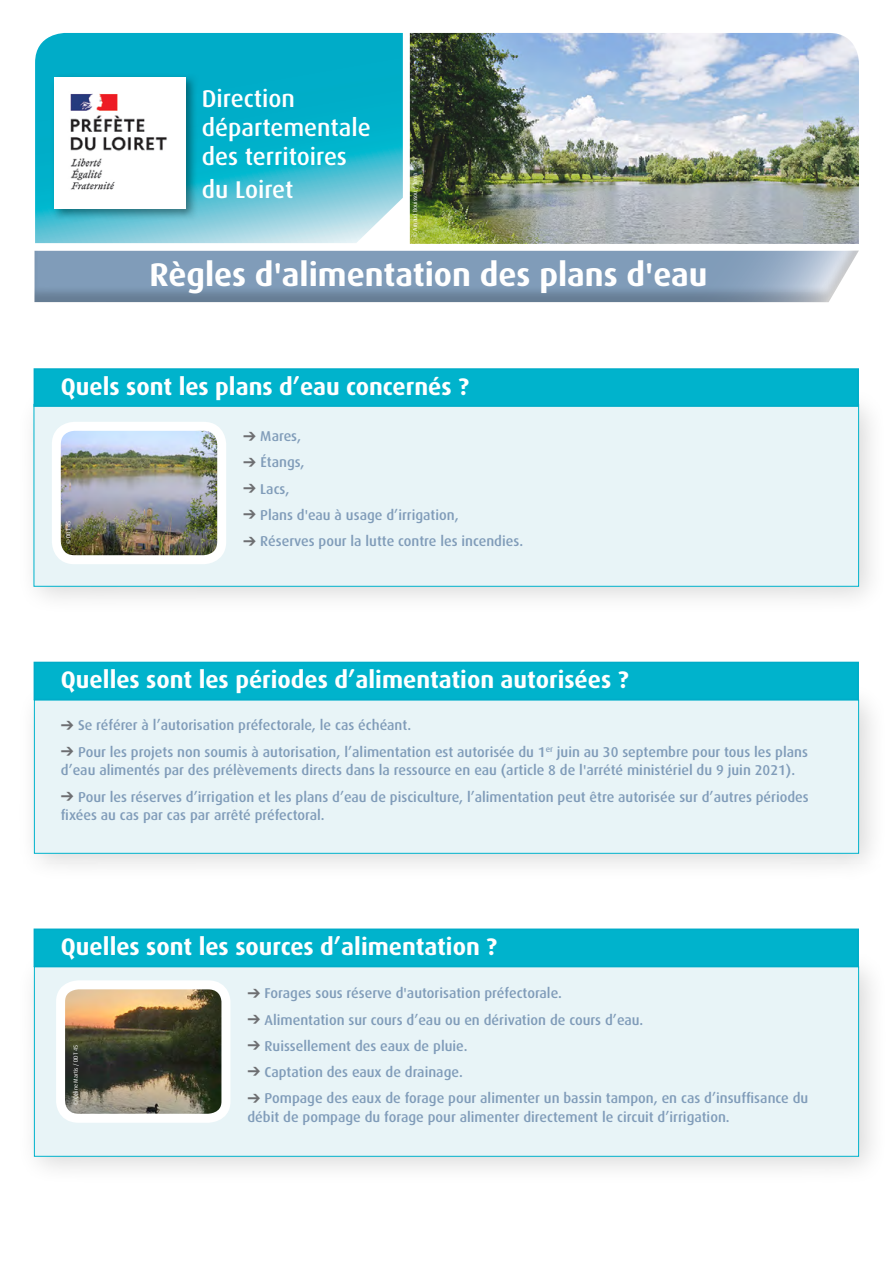
<style>
.page{position:relative;width:893px;height:1263px;background:#fff}
.page>*{position:absolute;margin:0;border:0;box-sizing:border-box;transform-origin:0 0}
.t1{font:700 32.85px "Dax OT";color:#fff}
.t2{font:500 24.3px/29.1px "Dax OT";color:#fff}
.t3{font:700 24px "Dax OT";color:#fff}
.t4{font:500 14.25px/26.2px "Dax OT";color:#809cb9}
.t5{font:6px "Dax OT";color:#fff;scale:.96 1}
</style>
<div class="page">
<img style="left:410px;top:33px;width:449px;height:207px">
<svg style="left:35px;top:33px;width:368px;height:207px;background:#2bb9d0"></svg>
<div style="left:21px;top:240px;width:851px;height:64px;background:#000;opacity:.2"></div>
<div style="left:50px;top:73px;width:148px;height:148px;background:#000;opacity:.4"></div>
<div style="left:54px;top:77px;width:132px;height:132px;background:#fff"></div>
<img style="left:70px;top:93px;width:97px;height:97px">
<div style="left:16px;top:386px;width:873px;height:230px;background:#000;opacity:.15"></div>
<div style="left:34px;top:404px;width:825px;height:183px;background:#e8f4f7;border:1px solid #00b3cc"></div>
<div style="left:16px;top:948px;width:873px;height:239px;background:#000;opacity:.15"></div>
<div style="left:34px;top:966px;width:825px;height:191px;background:#e8f4f7;border:1px solid #00b3cc"></div>
<div style="left:16px;top:681px;width:873px;height:202px;background:#000;opacity:.15"></div>
<div style="left:34px;top:699px;width:825px;height:155px;background:#e8f4f7;border:1px solid #00b3cc"></div>
<div style="left:34px;top:368px;width:825px;height:39px;background:#00b3cc;border:2px solid #00acc8"></div>
<div style="left:34px;top:928px;width:825px;height:39px;background:#00b3cc;border:2px solid #00acc8"></div>
<div style="left:34px;top:662px;width:825px;height:38px;background:#00b3cc"></div>
<img style="left:62px;top:432px;width:154px;height:122px">
<div style="left:52px;top:422px;width:174px;height:142px;border:9px solid #fff;border-radius:18px"></div>
<img style="left:66px;top:990px;width:154px;height:123px">
<div style="left:56px;top:980px;width:174px;height:143px;border:9px solid #fff;border-radius:17px"></div>
<h2 class="t2" style="left:202px;top:84px;width:170px">Direction départementale des territoires</h2>
<h2 class="t2" style="left:202px;top:175px;width:93px">du Loiret</h2>
<p class="t5" style="left:412px;top:237px;width:68px;rotate:-90deg">© Arnaud Bouissou / Terra</p>
<h1 class="t1" style="left:150px;top:256px;width:559px">Règles d'alimentation des plans d'eau</h1>
<h3 class="t3" style="left:61px;top:373px;width:409px">Quels sont les plans d’eau concernés ?</h3>
<p class="t5" style="left:65px;top:544px;width:26px;rotate:-90deg">© DDT 45</p>
<p class="t4" style="left:260px;top:423px;width:264px">Mares,<br>étangs,<br>Lacs,<br>Plans d'eau à usage d’irrigation,<br>Réserves pour la lutte contre les incendies.</p>
<h3 class="t3" style="left:61px;top:666px;width:569px">Quelles sont les périodes d’alimentation autorisées ?</h3>
<p class="t4" style="left:78px;top:712px;width:731px">Se référer à l’autorisation préfectorale, le cas échéant.<br>Pour les projets non soumis à autorisation, l’alimentation est autorisée du 1<sup>er</sup> juin au 30 septembre pour tous les plans</p>
<p class="t4" style="left:78px;top:757px;width:732px;text-indent:-17px">d’eau alimentés par des prélèvements directs dans la ressource en eau (article 8 de l'arrété ministériel du 9 juin 2021).<br>Pour les réserves d’irrigation et les plans d’eau de pisciculture, l’alimentation peut être autorisée sur d’autres périodes</p>
<p class="t4" style="left:61px;top:802px;width:265px">fixées au cas par cas par arrêté préfectoral.</p>
<h3 class="t3" style="left:61px;top:933px;width:438px">Quelles sont les sources d’alimentation ?</h3>
<p class="t5" style="left:73px;top:1105px;width:64px;rotate:-90deg">© Céline Martis / DDT 45</p>
<p class="t4" style="left:265px;top:980px;width:545px">Forages sous réserve d'autorisation préfectorale.<br>Alimentation sur cours d’eau ou en dérivation de cours d’eau.<br>Ruissellement des eaux de pluie.<br>Captation des eaux de drainage.<br>Pompage des eaux de forage pour alimenter un bassin tampon, en cas d’insuffisance du</p>
<p class="t4" style="left:247px;top:1104px;width:484px">débit de pompage du forage pour alimenter directement le circuit d’irrigation.</p>
</div>
